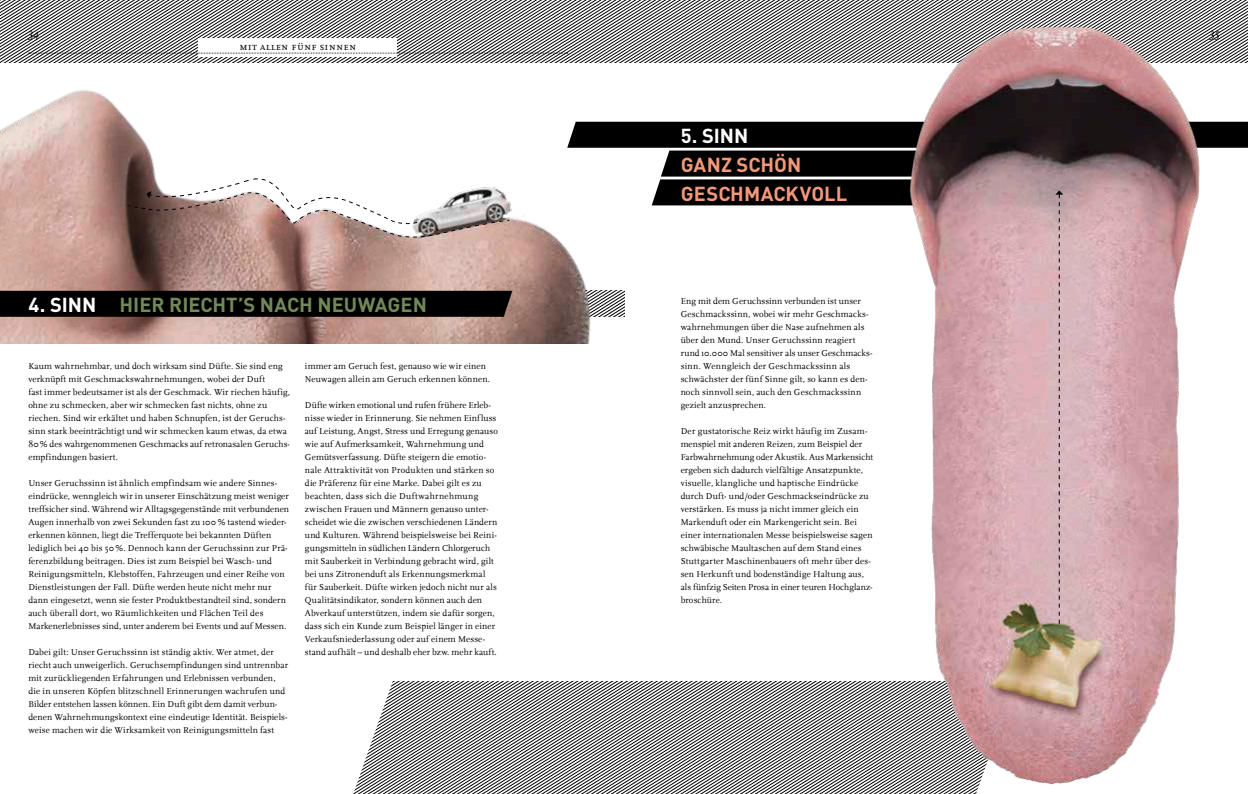
<style>
.page{position:relative;width:1248px;height:794px;background:#fff}
.page>*{position:absolute;margin:0;border:0;box-sizing:border-box;transform-origin:0 0}
.t1{font:700 20px "DIN";letter-spacing:.005em;color:#728858}
.t2{font:700 20px/28.8px "DIN";letter-spacing:.01em;color:#f2987a}
.t3{font:700 20px "DIN";color:#fff}
.t4{font:italic 12px "Scala";color:#000}
.t5{font:11px "Scala Caps";letter-spacing:.02em;color:#000}
.t6{font:9px/13px "Scala";letter-spacing:.015em;color:#000}
.s1{color:#fff}
</style>
<div class="page">
<svg style="left:624px;top:0;width:264px;height:63px"></svg>
<svg style="left:353px;top:686px;width:38px;height:108px"></svg>
<svg style="left:391px;top:681px;width:497px;height:113px"></svg>
<img style="left:0;top:0;width:624px;height:343px">
<svg style="left:127px;top:178px;width:383px;height:61px"></svg>
<div style="left:0;top:291px;width:512px;height:26px;background:#000"></div>
<img style="left:888px;top:0;width:359px;height:794px">
<svg style="left:567px;top:122px;width:680px;height:501px"></svg>
<div style="left:198px;top:38px;width:199px;height:19px;background:#fff"></div>
<svg style="left:29px;top:53px;width:539px;height:1px"></svg>
<h2 class="t4" style="left:28px;top:27px;width:12px">34</h2>
<h2 class="t4" style="left:1209px;top:27px;width:11px">35</h2>
<p class="t5" style="left:239px;top:40px;width:118px">mit allen fünf sinnen</p>
<h1 class="t1" style="left:28px;top:291px;width:400px"><span class="s1">4. SINN</span> HIER RIECHT’S NACH NEUWAGEN</h1>
<p class="t6" style="left:28px;top:359px;width:263px">Kaum wahrnehmbar, und doch wirksam sind Düfte. Sie sind eng verknüpft mit Geschmackswahrnehmungen, wobei der Duft<br>fast immer bedeutsamer ist als der Geschmack. Wir riechen häufig, ohne zu schmecken, aber wir schmecken fast nichts, ohne zu riechen. Sind wir erkältet und haben Schnupfen, ist der Geruchs&shy;sinn stark beeinträchtigt und wir schmecken kaum etwas, da etwa 80% des wahrgenommenen Geschmacks auf retronasalen Geruchs&shy;empfindungen basiert.</p>
<p class="t6" style="left:28px;top:476px;width:262px">Unser Geruchssinn ist ähnlich empfindsam wie andere Sinnes&shy;eindrücke, wenngleich wir in unserer Einschätzung meist weniger treffsicher sind. Während wir Alltagsgegenstände mit verbundenen Augen innerhalb von zwei Sekunden fast zu 100 % tastend wieder&shy;erkennen können, liegt die Trefferquote bei bekannten Düften lediglich bei 40 bis 50 %. Dennoch kann der Geruchssinn zur Prä&shy;ferenzbildung beitragen. Dies ist zum Beispiel bei Wasch- und Reinigungsmitteln, Klebstoffen, Fahrzeugen und einer Reihe von Dienstleistungen der Fall. Düfte werden heute nicht mehr nur dann eingesetzt, wenn sie fester Produktbestandteil sind, sondern auch überall dort, wo Räumlichkeiten und Flächen Teil des Markenerlebnisses sind, unter anderem bei Events und auf Messen.</p>
<p class="t6" style="left:28px;top:645px;width:261px">Dabei gilt: Unser Geruchssinn ist ständig aktiv. Wer atmet, der riecht auch unweigerlich. Geruchsempfindungen sind untrennbar mit zurückliegenden Erfahrungen und Erlebnissen verbunden, die in unseren Köpfen blitzschnell Erinnerungen wachrufen und Bilder entstehen lassen können. Ein Duft gibt dem damit verbun&shy;denen Wahrnehmungskontext eine eindeutige Identität. Beispiels&shy;weise machen wir die Wirksamkeit von Reinigungsmitteln fast</p>
<p class="t6" style="left:305px;top:359px;width:187px">immer am Geruch fest, genauso wie wir einen<br>Neuwagen allein am Geruch erkennen können.</p>
<p class="t6" style="left:305px;top:398px;width:194px">Düfte wirken emotional und rufen frühere Erleb&shy;nisse wieder in Erinnerung. Sie nehmen Einfluss auf Leistung, Angst, Stress und Erregung genauso wie auf Aufmerksamkeit, Wahrnehmung und Gemütsverfassung. Düfte steigern die emotio&shy;nale Attraktivität von Produkten und stärken so die Präferenz für eine Marke. Dabei gilt es zu beachten, dass sich die Duftwahrnehmung zwischen Frauen und Männern genauso unter&shy;scheidet wie die zwischen verschiedenen Ländern und Kulturen. Während beispielsweise bei Reini&shy;gungsmitteln in südlichen Ländern Chlorgeruch mit Sauberkeit in Verbindung gebracht wird, gilt bei uns Zitronenduft als Erkennungsmerkmal für Sauberkeit. Düfte wirken jedoch nicht nur als Qualitätsindikator, sondern können auch den Abverkauf unterstützen, indem sie dafür sorgen, dass sich ein Kunde zum Beispiel länger in einer Verkaufsniederlassung oder auf einem Messe&shy;stand aufhält – und deshalb eher bzw. mehr kauft.</p>
<h1 class="t3" style="left:680px;top:122px;width:69px">5. SINN</h1>
<h1 class="t2" style="left:680px;top:149px;width:168px">GANZ SCHÖN<br>GESCHMACKVOLL</h1>
<p class="t6" style="left:680px;top:294px;width:192px">Eng mit dem Geruchssinn verbunden ist unser Geschmackssinn, wobei wir mehr Geschmacks&shy;wahrnehmungen über die Nase aufnehmen als über den Mund. Unser Geruchssinn reagiert rund 10.000 Mal sensitiver als unser Geschmacks&shy;sinn. Wenngleich der Geschmackssinn als schwächster der fünf Sinne gilt, so kann es den&shy;noch sinnvoll sein, auch den Geschmackssinn gezielt anzusprechen.</p>
<p class="t6" style="left:680px;top:424px;width:194px">Der gustatorische Reiz wirkt häufig im Zusam&shy;menspiel mit anderen Reizen, zum Beispiel der Farbwahrnehmung oder Akustik. Aus Markensicht ergeben sich dadurch vielfältige Ansatzpunkte, visuelle, klangliche und haptische Eindrücke durch Duft- und/oder Geschmackseindrücke zu verstärken. Es muss ja nicht immer gleich ein Markenduft oder ein Markengericht sein. Bei einer internationalen Messe beispielsweise sagen schwäbische Maultaschen auf dem Stand eines Stuttgarter Maschinenbauers oft mehr über des&shy;sen Herkunft und bodenständige Haltung aus, als fünfzig Seiten Prosa in einer teuren Hochglanz&shy;broschüre.</p>
</div>
